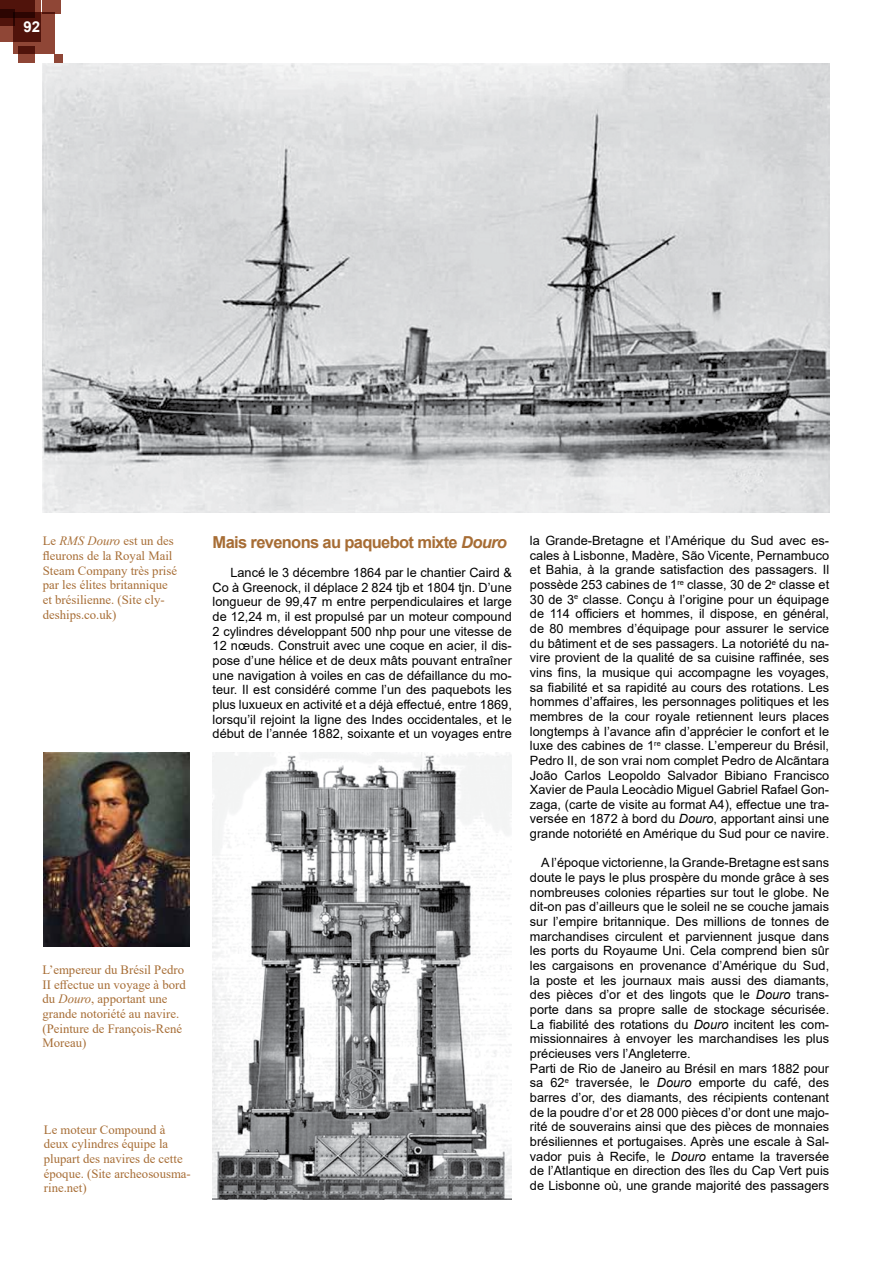
<style>
.page{position:relative;width:893px;height:1263px;background:#fff}
.page>*{position:absolute;margin:0;border:0;box-sizing:border-box;transform-origin:0 0}
.t1{font:700 16.5px "Arial";letter-spacing:-.04em;color:#a76d35}
.t2{font:700 15px "Arial";color:#fff}
.t3{font:12.75px/14.7px "Arial";color:#000;text-align:justify}
.t4{font:12.75px/14.7px "Times New Roman";color:#a76d35}
.s1{font-style:italic}
</style>
<div class="page">
<div style="left:0;top:0;width:41px;height:42px;background:#8f4636"></div>
<div style="left:0;top:0;width:34px;height:18px;background:#50130b"></div>
<svg style="left:13px;top:13px;width:42px;height:41px;background:#6c2a1f"></svg>
<div style="left:55px;top:54px;width:8px;height:9px;background:#8f4636"></div>
<div style="left:43px;top:0;width:18px;height:14px;background:#8f4636"></div>
<svg style="left:19px;top:46px;width:16px;height:16px"></svg>
<svg style="left:0;top:9px;width:15px;height:16px"></svg>
<img style="left:43px;top:64px;width:786px;height:448px">
<img style="left:213px;top:753px;width:299px;height:446px">
<img style="left:44px;top:753px;width:146px;height:193px">
<p class="t2" style="left:24px;top:16px;width:18px">92</p>
<p class="t4" style="left:43px;top:533px;width:136px">Le <span class="s1">RMS Douro</span> est un des fleurons de la Royal Mail<br>Steam Company très prisé par les élites britannique et brésilienne. (Site cly&shy;deships.co.uk)</p>
<p class="t4" style="left:43px;top:962px;width:145px">L’empereur du Brésil Pedro<br>II effectue un voyage à bord du <span class="s1">Douro</span>, apportant une grande notoriété au navire. (Peinture de François-René<br>Moreau)</p>
<p class="t4" style="left:44px;top:1121px;width:148px">Le moteur Compound à deux cylindres équipe la plupart des navires de cette époque. (Site archeosousma&shy;rine.net)</p>
<p class="t1" style="left:213px;top:530px;width:296px">Mais revenons au paquebot mixte <span class="s1">Douro</span></p>
<p class="t3" style="left:213px;top:565px;width:301px;text-indent:18px">Lancé le 3 décembre 1864 par le chantier Caird &amp; Co à Greenock, il déplace 2 824 tjb et 1804 tjn. D’une longueur de 99,47 m entre perpendiculaires et large de 12,24 m, il est propulsé par un moteur compound 2 cylindres développant 500 nhp pour une vitesse de 12 nœuds. Construit avec une coque en acier, il dis&shy;pose d’une hélice et de deux mâts pouvant entraîner une navigation à voiles en cas de défaillance du mo&shy;teur. Il est considéré comme l’un des paquebots les plus luxueux en activité et a déjà effectué, entre 1869, lorsqu’il rejoint la ligne des Indes occidentales, et le début de l’année 1882, soixante et un voyages entre</p>
<p class="t3" style="left:530px;top:533px;width:301px">la Grande-Bretagne et l’Amérique du Sud avec es&shy;cales à Lisbonne, Madère, São Vicente, Pernambuco et Bahia, à la grande satisfaction des passagers. Il possède 253 cabines de 1<sup>re</sup> classe, 30 de 2<sup>e</sup> classe et 30 de 3<sup>e</sup> classe. Conçu à l’origine pour un équipage de 114 officiers et hommes, il dispose, en général, de 80 membres d’équipage pour assurer le service du bâtiment et de ses passagers. La notoriété du na&shy;vire provient de la qualité de sa cuisine raffinée, ses vins fins, la musique qui accompagne les voyages, sa fiabilité et sa rapidité au cours des rotations. Les hommes d’affaires, les personnages politiques et les membres de la cour royale retiennent leurs places longtemps à l’avance afin d’apprécier le confort et le luxe des cabines de 1<sup>re</sup> classe. L’empereur du Brésil, Pedro II, de son vrai nom complet Pedro de Alcãntara João Carlos Leopoldo Salvador Bibiano Francisco Xavier de Paula Leocàdio Miguel Gabriel Rafael Gon&shy;zaga, (carte de visite au format A4), effectue une tra&shy;versée en 1872 à bord du <span class="s1">Douro</span>, apportant ainsi une grande notoriété en Amérique du Sud pour ce navire.</p>
<p class="t3" style="left:530px;top:855px;width:301px;text-align:left;text-indent:11px">A l’époque victorienne, la Grande-Bretagne est sans doute le pays le plus prospère du monde grâce à ses nombreuses colonies réparties sur tout le globe. Ne dit-on pas d’ailleurs que le soleil ne se couche jamais sur l’empire britannique. Des millions de tonnes de marchandises circulent et parviennent jusque dans les ports du Royaume Uni. Cela comprend bien sûr les cargaisons en provenance d’Amérique du Sud, la poste et les journaux mais aussi des diamants, des pièces d’or et des lingots que le <span class="s1">Douro</span> trans&shy;porte dans sa propre salle de stockage sécurisée.<br>La fiabilité des rotations du <span class="s1">Douro</span> incitent les com&shy;missionnaires à envoyer les marchandises les plus précieuses vers l’Angleterre.<br>Parti de Rio de Janeiro au Brésil en mars 1882 pour sa 62<sup>e</sup> traversée, le <span class="s1">Douro</span> emporte du café, des barres d’or, des diamants, des récipients contenant de la poudre d’or et 28 000 pièces d’or dont une majo&shy;rité de souverains ainsi que des pièces de monnaies brésiliennes et portugaises. Après une escale à Sal&shy;vador puis à Recife, le <span class="s1">Douro</span> entame la traversée de l’Atlantique en direction des îles du Cap Vert puis de Lisbonne où, une grande majorité des passagers</p>
</div>
